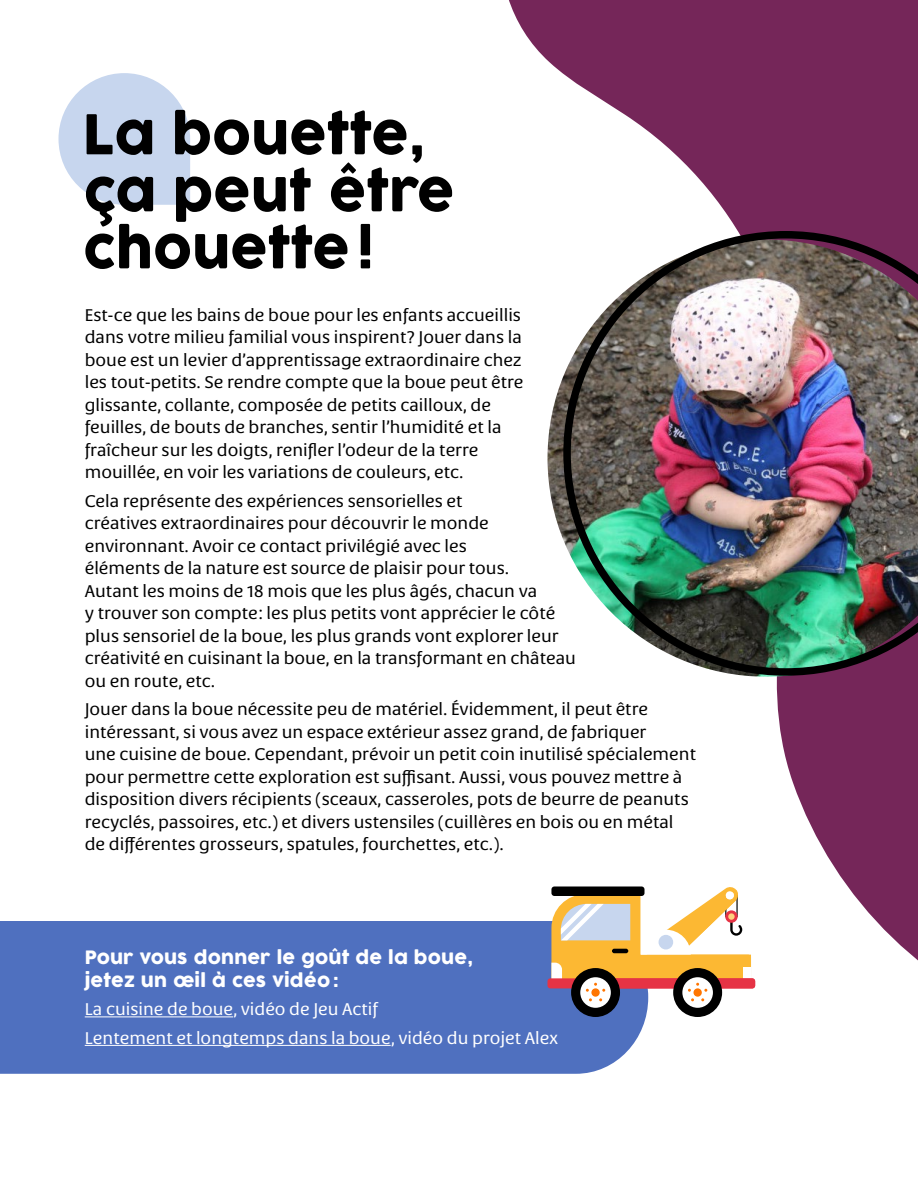
<style>
.page{position:relative;width:918px;height:1188px;background:#fff}
.page>*{position:absolute;margin:0;border:0;box-sizing:border-box;transform-origin:0 0}
.t1{font:54px/57px "COCOGOOSE";color:#000}
.t2{font:18px/22.5px "COCOGOOSE";letter-spacing:.01em;color:#fff}
.t3{font:16.5px/22.5px "Sanserata";color:#000}
.t4{font:16.5px/28.5px "Sanserata";color:#fff}
</style>
<div class="page">
<svg style="left:509px;top:0;width:409px;height:1017px"></svg>
<svg style="left:59px;top:73px;width:131px;height:132px"></svg>
<img style="left:548px;top:239px;width:370px;height:438px">
<img style="left:563px;top:231px;width:355px;height:445px">
<div style="left:0;top:921px;width:648px;height:153px;background:#4f70bf"></div>
<hr style="left:85px;top:1017px;width:148px;height:1px;background:#fff">
<hr style="left:85px;top:1045px;width:306px;height:1px;background:#fff">
<div style="left:571px;top:968px;width:49px;height:49px;background:#000;border-radius:50%"></div>
<div style="left:580px;top:977px;width:31px;height:31px;background:#fff;border-radius:50%"></div>
<div style="left:591px;top:988px;width:9px;height:9px;background:#ff7500;border-radius:50%"></div>
<div style="left:673px;top:968px;width:49px;height:49px;background:#000;border-radius:50%"></div>
<div style="left:682px;top:977px;width:31px;height:31px;background:#fff;border-radius:50%"></div>
<div style="left:694px;top:988px;width:8px;height:9px;background:#ff7500;border-radius:50%"></div>
<svg style="left:551px;top:886px;width:204px;height:106px"></svg>
<h1 class="t1" style="left:83px;top:107px;width:373px">La bouette, ça peut être chouette!</h1>
<p class="t3" style="left:85px;top:304px;width:440px">Est-ce que les bains de boue pour les enfants accueillis dans votre milieu familial vous inspirent? Jouer dans la boue est un levier d’apprentissage extraordinaire chez les tout-petits. Se rendre compte que la boue peut être glissante, collante, composée de petits cailloux, de feuilles, de bouts de branches, sentir l’humidité et la fraîcheur sur les doigts, renifler l’odeur de la terre mouillée, en voir les variations de couleurs, etc.</p>
<p class="t3" style="left:85px;top:490px;width:493px">Cela représente des expériences sensorielles et<br>créatives extraordinaires pour découvrir le monde environnant. Avoir ce contact privilégié avec les<br>éléments de la nature est source de plaisir pour tous.<br>Autant les moins de 18 mois que les plus âgés, chacun va<br>y trouver son compte: les plus petits vont apprécier le côté plus sensoriel de la boue, les plus grands vont explorer leur créativité en cuisinant la boue, en la transformant en château ou en route, etc.</p>
<p class="t3" style="left:85px;top:698px;width:613px">Jouer dans la boue nécessite peu de matériel. Évidemment, il peut être intéressant, si vous avez un espace extérieur assez grand, de fabriquer<br>une cuisine de boue. Cependant, prévoir un petit coin inutilisé spécialement pour permettre cette exploration est suffisant. Aussi, vous pouvez mettre à disposition divers récipients (sceaux, casseroles, pots de beurre de peanuts recyclés, passoires, etc.) et divers ustensiles (cuillères en bois ou en métal de différentes grosseurs, spatules, fourchettes, etc.).</p>
<p class="t2" style="left:85px;top:947px;width:390px">Pour vous donner le goût de la boue, jetez un œil à ces vidéo :</p>
<p class="t4" style="left:85px;top:996px;width:475px">La cuisine de boue, vidéo de Jeu Actif<br>Lentement et longtemps dans la boue, vidéo du projet Alex</p>
</div>
